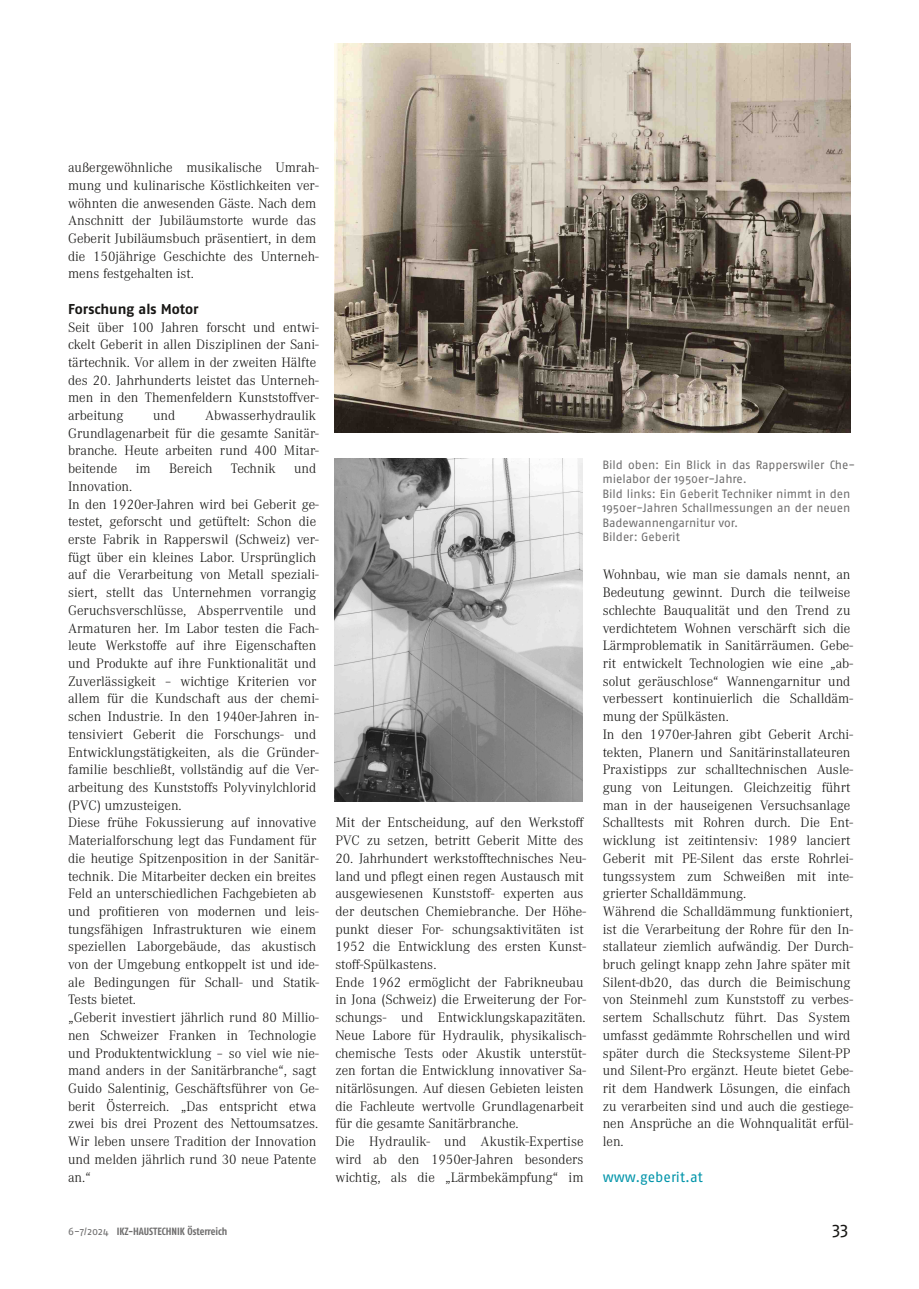
<style>
.page{position:relative;width:919px;height:1289px;background:#fff}
.page>*{position:absolute;margin:0;border:0;box-sizing:border-box;transform-origin:0 0}
.t1{font:18px "Fago OT";color:#181715}
.t2{font:300 14.25px/17.7px "Corporate A";color:#181715}
.t3{font:700 14.25px "Fago OT";color:#181715}
.t4{font:14.25px "Fago OT";color:#0094a9}
.t5{font:12px/14.5px "Fago OT";letter-spacing:-.005em;color:#6f6e6e}
.t6{font:700 condensed 10.5px "Fago OT";letter-spacing:-.005em;color:#6f6e6e}
.s1{font-weight:400;font-stretch:normal}
</style>
<div class="page">
<img style="left:334px;top:44px;width:516px;height:389px">
<img style="left:334px;top:458px;width:249px;height:344px">
<p class="t2" style="left:68px;top:159px;width:252px">außergewöhnliche musikalische Umrah&shy;mung und kulinarische Köstlichkeiten ver&shy;wöhnten die anwesenden Gäste. Nach dem Anschnitt der Jubiläumstorte wurde das Geberit Jubiläumsbuch präsentiert, in dem die 150jährige Geschichte des Unterneh&shy;mens festgehalten ist.</p>
<p class="t3" style="left:68px;top:300px;width:132px">Forschung als Motor</p>
<p class="t2" style="left:68px;top:318px;width:252px">Seit über 100 Jahren forscht und entwi&shy;ckelt Geberit in allen Disziplinen der Sani&shy;tärtechnik. Vor allem in der zweiten Hälfte des 20. Jahrhunderts leistet das Unterneh&shy;men in den Themenfeldern Kunststoffver&shy;arbeitung</p>
<p class="t2" style="left:68px;top:407px;width:252px;text-indent:137px">Abwasserhydraulik<br>Grundlagenarbeit für die gesamte Sanitär&shy;branche. Heute arbeiten rund 400 Mitar&shy;beitende</p>
<p class="t2" style="left:153px;top:407px;width:24px">und</p>
<p class="t2" style="left:136px;top:460px;width:16px">im</p>
<p class="t2" style="left:169px;top:460px;width:45px">Bereich</p>
<p class="t2" style="left:231px;top:460px;width:46px">Technik</p>
<p class="t2" style="left:294px;top:460px;width:24px">und</p>
<p class="t2" style="left:68px;top:477px;width:252px">Innovation.<br>In den 1920er-Jahren wird bei Geberit ge&shy;testet, geforscht und getüftelt: Schon die erste Fabrik in Rapperswil (Schweiz) ver&shy;fügt über ein kleines Labor. Ursprünglich auf die Verarbeitung von Metall speziali&shy;siert, stellt das Unternehmen vorrangig Geruchsverschlüsse, Absperrventile und Armaturen her. Im Labor testen die Fach&shy;leute Werkstoffe auf ihre Eigenschaften und Produkte auf ihre Funktionalität und Zuverlässigkeit – wichtige Kriterien vor allem für die Kundschaft aus der chemi&shy;schen Industrie. In den 1940er-Jahren in&shy;tensiviert Geberit die Forschungs- und Entwicklungstätigkeiten, als die Gründer&shy;familie beschließt, vollständig auf die Ver&shy;arbeitung des Kunststoffs Polyvinylchlorid (PVC) umzusteigen.<br>Diese frühe Fokussierung auf innovative Materialforschung legt das Fundament für die heutige Spitzenposition in der Sanitär&shy;technik. Die Mitarbeiter decken ein breites Feld an unterschiedlichen Fachgebieten ab und profitieren von modernen und leis&shy;tungsfähigen Infrastrukturen wie einem speziellen Laborgebäude, das akustisch von der Umgebung entkoppelt ist und ide&shy;ale Bedingungen für Schall- und Statik-Tests bietet.<br>„Geberit investiert jährlich rund 80 Millio&shy;nen Schweizer Franken in Technologie und Produktentwicklung – so viel wie nie&shy;mand anders in der Sanitärbranche“, sagt Guido Salentinig, Geschäftsführer von Ge&shy;berit Österreich. „Das entspricht etwa zwei bis drei Prozent des Nettoumsatzes.<br>Wir leben unsere Tradition der Innovation und melden jährlich rund 30 neue Patente an.“</p>
<p class="t2" style="left:335px;top:814px;width:250px">Mit der Entscheidung, auf den Werkstoff<br>PVC zu setzen, betritt Geberit Mitte des</p>
<p class="t2" style="left:335px;top:849px;width:252px">20. Jahrhundert werkstofftechnisches Neu&shy;land und pflegt einen regen Austausch mit ausgewiesenen Kunststoff- experten aus der deutschen Chemiebranche. Der Höhe&shy;punkt dieser For- schungsaktivitäten ist 1952 die Entwicklung des ersten Kunst&shy;stoff-Spülkastens.<br>Ende 1962 ermöglicht der Fabrikneubau in Jona (Schweiz) die Erweiterung der For&shy;schungs- und Entwicklungskapazitäten.<br>Neue Labore für Hydraulik, physikalisch&shy;chemische Tests oder Akustik unterstüt&shy;zen fortan die Entwicklung innovativer Sa&shy;nitärlösungen. Auf diesen Gebieten leisten die Fachleute wertvolle Grundlagenarbeit für die gesamte Sanitärbranche.<br>Die Hydraulik- und Akustik-Expertise wird ab den 1950er-Jahren besonders wichtig, als die „Lärmbekämpfung“ im</p>
<p class="t5" style="left:602px;top:457px;width:254px">Bild oben: Ein Blick in das Rapperswiler Che&shy;mielabor der 1950er-Jahre.<br>Bild links: Ein Geberit Techniker nimmt in den 1950er-Jahren Schallmessungen an der neuen Badewannengarnitur vor.<br>Bilder: Geberit</p>
<p class="t2" style="left:602px;top:566px;width:251px">Wohnbau, wie man sie damals nennt, an Bedeutung gewinnt. Durch die teilweise schlechte Bauqualität und den Trend zu verdichtetem Wohnen verschärft sich die Lärmproblematik in Sanitärräumen. Gebe&shy;rit entwickelt Technologien wie eine „ab&shy;solut geräuschlose“ Wannengarnitur und verbessert kontinuierlich die Schalldäm&shy;mung der Spülkästen.<br>In den 1970er-Jahren gibt Geberit Archi&shy;tekten, Planern und Sanitärinstallateuren Praxistipps zur schalltechnischen Ausle&shy;gung von Leitungen. Gleichzeitig führt man in der hauseigenen Versuchsanlage Schalltests mit Rohren durch. Die Ent&shy;wicklung ist zeitintensiv: 1989 lanciert Geberit mit PE-Silent das erste Rohrlei&shy;tungssystem zum Schweißen mit inte&shy;grierter Schalldämmung.<br>Während die Schalldämmung funktioniert, ist die Verarbeitung der Rohre für den In&shy;stallateur ziemlich aufwändig. Der Durch&shy;bruch gelingt knapp zehn Jahre später mit Silent-db20, das durch die Beimischung von Steinmehl zum Kunststoff zu verbes&shy;sertem Schallschutz führt. Das System umfasst gedämmte Rohrschellen und wird später durch die Stecksysteme Silent-PP und Silent-Pro ergänzt. Heute bietet Gebe&shy;rit dem Handwerk Lösungen, die einfach zu verarbeiten sind und auch die gestiege&shy;nen Ansprüche an die Wohnqualität erfül&shy;len.</p>
<p class="t4" style="left:602px;top:1167px;width:101px">www.geberit.at</p>
<p class="t6" style="left:68px;top:1224px;width:161px"><span class="s1">6-7/2024</span> IKZ-HAUSTECHNIK Österreich</p>
<p class="t1" style="left:831px;top:1218px;width:18px">33</p>
</div>
